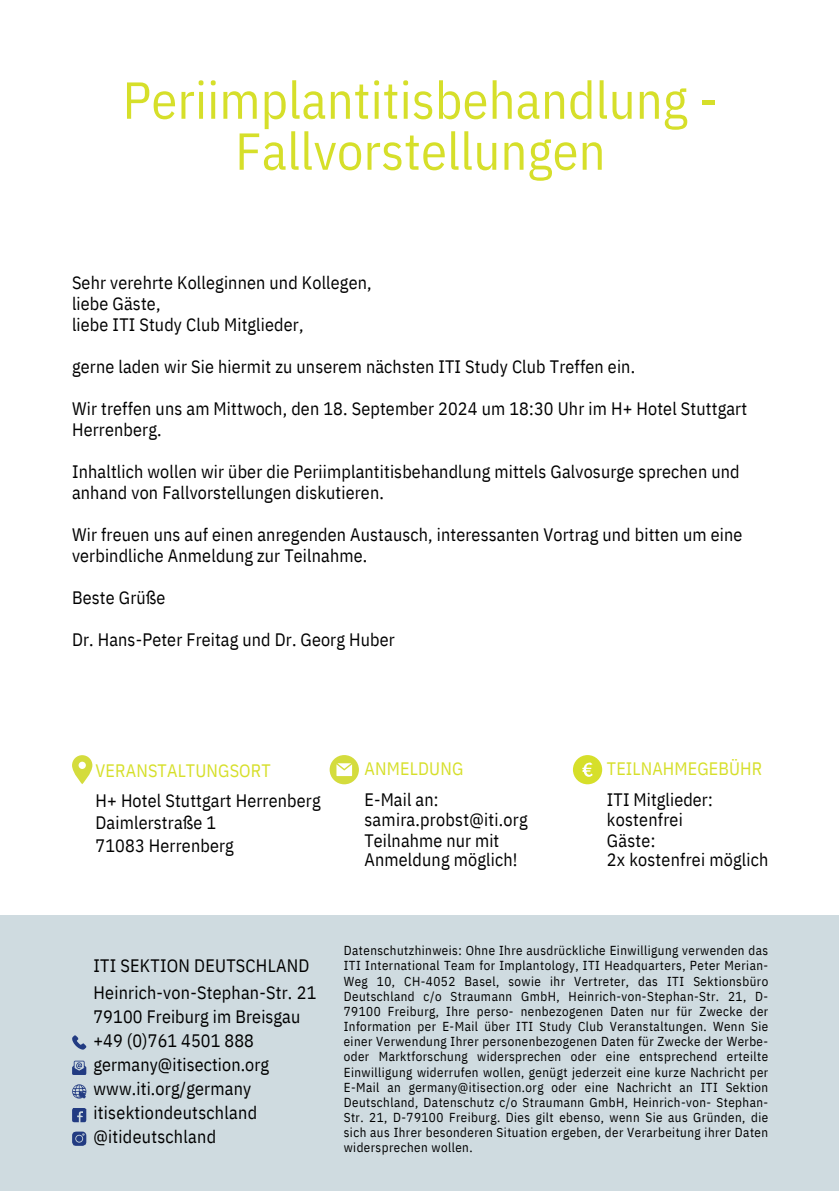
<style>
.page{position:relative;width:839px;height:1191px;background:#fff}
.page>*{position:absolute;margin:0;border:0;box-sizing:border-box;transform-origin:0 0}
.t1{font:52px/51px "IBM Plex Sans Cond";letter-spacing:.005em;color:#d6df2a;text-align:center}
.t2{font:18px/24px "IBM Plex Sans Cond";letter-spacing:.01em;color:#000}
.t3{font:18px/31.6px "IBM Plex Sans Cond";letter-spacing:.005em;color:#d6df2a}
.t4{font:13px/15.2px "IBM Plex Sans Cond";letter-spacing:.035em;color:#000;text-align:justify}
.s1{color:#000}
</style>
<div class="page">
<svg style="left:72px;top:755px;width:20px;height:29px"></svg>
<svg style="left:329px;top:755px;width:30px;height:29px"></svg>
<div style="left:0;top:916px;width:838px;height:275px;background:#cfdbe0"></div>
<svg style="left:72px;top:1035px;width:14px;height:15px"></svg>
<svg style="left:72px;top:1061px;width:14px;height:14px"></svg>
<svg style="left:72px;top:1084px;width:14px;height:15px"></svg>
<svg style="left:72px;top:1108px;width:14px;height:14px"></svg>
<svg style="left:72px;top:1132px;width:14px;height:14px"></svg>
<svg style="left:573px;top:755px;width:29px;height:29px"></svg>
<h3 class="t1" style="left:123px;top:74px;width:597px">Periimplantitisbehandlung -<br>Fallvorstellungen</h3>
<h3 class="t2" style="left:72px;top:272px;width:301px;line-height:21px">Sehr verehrte Kolleginnen und Kollegen, liebe Gäste,<br>liebe ITI Study Club Mitglieder,</h3>
<h3 class="t2" style="left:72px;top:354px;width:564px">gerne laden wir Sie hiermit zu unserem nächsten ITI Study Club Treffen ein.</h3>
<h3 class="t2" style="left:72px;top:398px;width:676px;line-height:21px">Wir treffen uns am Mittwoch, den 18. September 2024 um 18:30 Uhr im H+ Hotel Stuttgart<br>Herrenberg.</h3>
<h2 class="t2" style="left:72px;top:461px;width:669px;line-height:21px">Inhaltlich wollen wir über die Periimplantitisbehandlung mittels Galvosurge sprechen und anhand von Fallvorstellungen diskutieren.</h2>
<h3 class="t2" style="left:72px;top:524px;width:671px;line-height:21px">Wir freuen uns auf einen anregenden Austausch, interessanten Vortrag und bitten um eine verbindliche Anmeldung zur Teilnahme.</h3>
<h3 class="t2" style="left:72px;top:585px;width:95px">Beste Grüße</h3>
<h3 class="t2" style="left:72px;top:627px;width:324px">Dr. Hans-Peter Freitag und Dr. Georg Huber</h3>
<h3 class="t3" style="left:95px;top:754px;width:177px">VERANSTALTUNGSORT</h3>
<h3 class="t2" style="left:95px;top:789px;width:227px;line-height:22.6px">H+ Hotel Stuttgart Herrenberg<br>Daimlerstraße 1<br>71083 Herrenberg</h3>
<h3 class="t3" style="left:364px;top:752px;width:100px">ANMELDUNG<br><span class="s1">E-Mail an:</span></h3>
<h3 class="t2" style="left:364px;top:809px;width:165px;line-height:20.2px">samira.probst@iti.org<br>Teilnahme nur mit<br>Anmeldung möglich!</h3>
<p class="t3" style="left:607px;top:752px;width:157px">TEILNAHMEGEBÜHR<br><span class="s1">ITI Mitglieder:</span></p>
<p class="t2" style="left:607px;top:809px;width:163px;line-height:20.2px">kostenfrei<br>Gäste:<br>2x kostenfrei möglich</p>
<h3 class="t2" style="left:93px;top:951px;width:224px;line-height:27px">ITI SEKTION DEUTSCHLAND<br>Heinrich-von-Stephan-Str. 21</h3>
<h3 class="t2" style="left:93px;top:1004px;width:208px">79100 Freiburg im Breisgau +49 (0)761 4501 888 germany@itisection.org www.iti.org/germany itisektiondeutschland @itideutschland</h3>
<h1 class="t4" style="left:344px;top:943px;width:426px">Datenschutzhinweis: Ohne Ihre ausdrückliche Einwilligung verwenden das ITI International Team for Implantology, ITI Headquarters, Peter Merian-Weg 10, CH-4052 Basel, sowie ihr Vertreter, das ITI Sektionsbüro Deutschland c/o Straumann GmbH, Heinrich-von-Stephan-Str. 21, D-79100 Freiburg, Ihre perso- nenbezogenen Daten nur für Zwecke der Information per E-Mail über ITI Study Club Veranstaltungen. Wenn Sie einer Verwendung Ihrer personenbezogenen Daten für Zwecke der Werbe&shy;oder Marktforschung widersprechen oder eine entsprechend erteilte Einwilligung widerrufen wollen, genügt jederzeit eine kurze Nachricht per E-Mail an germany@itisection.org oder eine Nachricht an ITI Sektion Deutschland, Datenschutz c/o Straumann GmbH, Heinrich-von- Stephan-Str. 21, D-79100 Freiburg. Dies gilt ebenso, wenn Sie aus Gründen, die sich aus Ihrer besonderen Situation ergeben, der Verarbeitung ihrer Daten widersprechen wollen.</h1>
</div>
